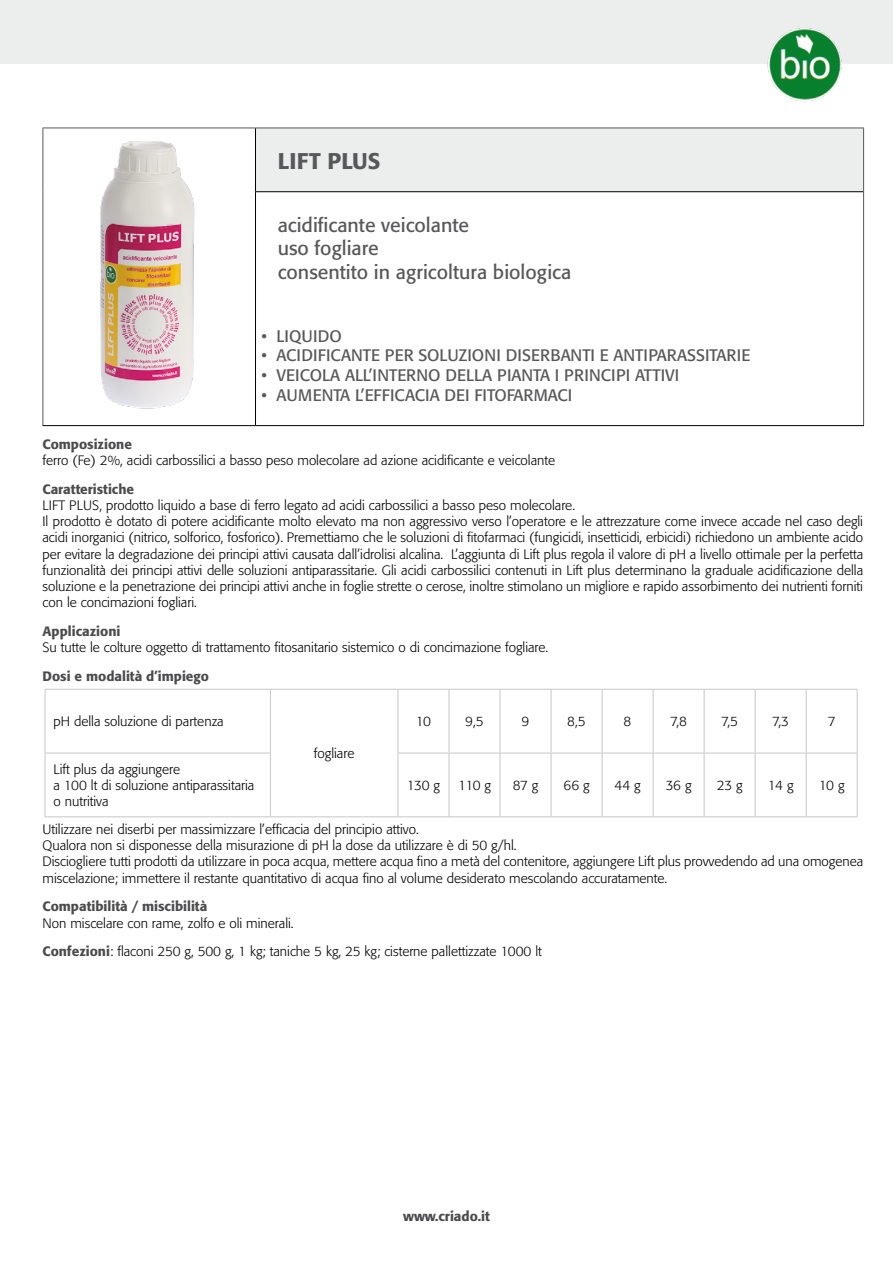
<style>
.page{position:relative;width:893px;height:1263px;background:#fff}
.page>*{position:absolute;margin:0;border:0;box-sizing:border-box;transform-origin:0 0}
.t1{font:500 22.5px "Formata";letter-spacing:.01em;color:#58585a}
.t2{font:19.5px/23.4px "Formata";color:#58585a}
.t3{font:16.5px "Formata";color:#58585a}
.t4{font:300 13.5px/16.2px "Formata";color:#000}
.t5{font:500 13.5px "Formata";color:#4b4b4d}
.s1{font-weight:500;color:#4b4b4d}
</style>
<div class="page">
<div style="left:0;top:0;width:893px;height:64px;background:#eceded"></div>
<div style="left:255px;top:128px;width:609px;height:64px;background:#eceded"></div>
<hr style="left:43px;top:128px;width:212px;height:1px;background:#58585a">
<hr style="left:43px;top:128px;width:1px;height:64px;background:#58585a">
<hr style="left:255px;top:128px;width:609px;height:1px;background:#58585a">
<hr style="left:863px;top:128px;width:1px;height:64px;background:#58585a">
<hr style="left:43px;top:192px;width:1px;height:233px;background:#58585a">
<hr style="left:863px;top:192px;width:1px;height:233px;background:#58585a">
<hr style="left:255px;top:128px;width:1px;height:63px;background:#000">
<hr style="left:255px;top:191px;width:608px;height:1px;background:#000">
<hr style="left:255px;top:192px;width:1px;height:233px;background:#000">
<hr style="left:43px;top:425px;width:212px;height:1px;background:#000">
<hr style="left:255px;top:425px;width:609px;height:1px;background:#000">
<svg style="left:46px;top:690px;width:811px;height:63px"></svg>
<svg style="left:397px;top:753px;width:460px;height:63px"></svg>
<hr style="left:45px;top:689px;width:225px;height:1px;background:#c6c7c8">
<hr style="left:45px;top:690px;width:1px;height:63px;background:#c6c7c8">
<hr style="left:270px;top:689px;width:128px;height:1px;background:#c6c7c8">
<hr style="left:270px;top:690px;width:1px;height:63px;background:#c6c7c8">
<hr style="left:398px;top:689px;width:51px;height:1px;background:#c6c7c8">
<hr style="left:398px;top:690px;width:1px;height:63px;background:#c6c7c8">
<hr style="left:449px;top:689px;width:51px;height:1px;background:#c6c7c8">
<hr style="left:449px;top:690px;width:1px;height:63px;background:#c6c7c8">
<hr style="left:500px;top:689px;width:51px;height:1px;background:#c6c7c8">
<hr style="left:500px;top:690px;width:1px;height:63px;background:#c6c7c8">
<hr style="left:551px;top:689px;width:51px;height:1px;background:#c6c7c8">
<hr style="left:551px;top:690px;width:1px;height:63px;background:#c6c7c8">
<hr style="left:602px;top:689px;width:51px;height:1px;background:#c6c7c8">
<hr style="left:602px;top:690px;width:1px;height:63px;background:#c6c7c8">
<hr style="left:653px;top:689px;width:51px;height:1px;background:#c6c7c8">
<hr style="left:653px;top:690px;width:1px;height:63px;background:#c6c7c8">
<hr style="left:704px;top:689px;width:51px;height:1px;background:#c6c7c8">
<hr style="left:704px;top:690px;width:1px;height:63px;background:#c6c7c8">
<hr style="left:755px;top:689px;width:51px;height:1px;background:#c6c7c8">
<hr style="left:755px;top:690px;width:1px;height:63px;background:#c6c7c8">
<hr style="left:806px;top:689px;width:52px;height:1px;background:#c6c7c8">
<hr style="left:806px;top:690px;width:1px;height:63px;background:#c6c7c8">
<hr style="left:857px;top:690px;width:1px;height:63px;background:#c6c7c8">
<hr style="left:45px;top:753px;width:226px;height:1px;background:#c6c7c8">
<hr style="left:45px;top:753px;width:1px;height:63px;background:#c6c7c8">
<hr style="left:270px;top:753px;width:1px;height:63px;background:#c6c7c8">
<hr style="left:398px;top:753px;width:51px;height:1px;background:#c6c7c8">
<hr style="left:398px;top:753px;width:1px;height:63px;background:#c6c7c8">
<hr style="left:449px;top:753px;width:51px;height:1px;background:#c6c7c8">
<hr style="left:449px;top:753px;width:1px;height:63px;background:#c6c7c8">
<hr style="left:500px;top:753px;width:51px;height:1px;background:#c6c7c8">
<hr style="left:500px;top:753px;width:1px;height:63px;background:#c6c7c8">
<hr style="left:551px;top:753px;width:51px;height:1px;background:#c6c7c8">
<hr style="left:551px;top:753px;width:1px;height:63px;background:#c6c7c8">
<hr style="left:602px;top:753px;width:51px;height:1px;background:#c6c7c8">
<hr style="left:602px;top:753px;width:1px;height:63px;background:#c6c7c8">
<hr style="left:653px;top:753px;width:51px;height:1px;background:#c6c7c8">
<hr style="left:653px;top:753px;width:1px;height:63px;background:#c6c7c8">
<hr style="left:704px;top:753px;width:51px;height:1px;background:#c6c7c8">
<hr style="left:704px;top:753px;width:1px;height:63px;background:#c6c7c8">
<hr style="left:755px;top:753px;width:51px;height:1px;background:#c6c7c8">
<hr style="left:755px;top:753px;width:1px;height:63px;background:#c6c7c8">
<hr style="left:806px;top:753px;width:52px;height:1px;background:#c6c7c8">
<hr style="left:806px;top:753px;width:1px;height:63px;background:#c6c7c8">
<hr style="left:857px;top:753px;width:1px;height:63px;background:#c6c7c8">
<hr style="left:45px;top:816px;width:225px;height:1px;background:#c6c7c8">
<hr style="left:270px;top:816px;width:128px;height:1px;background:#c6c7c8">
<hr style="left:398px;top:816px;width:51px;height:1px;background:#c6c7c8">
<hr style="left:449px;top:816px;width:51px;height:1px;background:#c6c7c8">
<hr style="left:500px;top:816px;width:51px;height:1px;background:#c6c7c8">
<hr style="left:551px;top:816px;width:51px;height:1px;background:#c6c7c8">
<hr style="left:602px;top:816px;width:51px;height:1px;background:#c6c7c8">
<hr style="left:653px;top:816px;width:51px;height:1px;background:#c6c7c8">
<hr style="left:704px;top:816px;width:51px;height:1px;background:#c6c7c8">
<hr style="left:755px;top:816px;width:51px;height:1px;background:#c6c7c8">
<hr style="left:806px;top:816px;width:52px;height:1px;background:#c6c7c8">
<img style="left:100px;top:141px;width:95px;height:268px">
<img style="left:767px;top:28px;width:75px;height:74px">
<h1 class="t1" style="left:278px;top:147px;width:104px">LIFT PLUS</h1>
<h2 class="t2" style="left:278px;top:213px;width:295px">acidificante veicolante<br>uso fogliare<br>consentito in agricoltura biologica</h2>
<p class="t3" style="left:261px;top:326px;width:82px">• LIQUIDO</p>
<p class="t3" style="left:261px;top:346px;width:490px">• ACIDIFICANTE PER SOLUZIONI DISERBANTI E ANTIPARASSITARIE</p>
<p class="t3" style="left:261px;top:365px;width:419px">• VEICOLA ALL’INTERNO DELLA PIANTA I PRINCIPI ATTIVI</p>
<p class="t3" style="left:261px;top:385px;width:312px">• AUMENTA L’EFFICACIA DEI FITOFARMACI</p>
<p class="t5" style="left:43px;top:436px;width:91px">Composizione</p>
<p class="t4" style="left:43px;top:452px;width:514px">ferro (Fe) 2%, acidi carbossilici a basso peso molecolare ad azione acidificante e veicolante</p>
<p class="t5" style="left:43px;top:481px;width:93px">Caratteristiche</p>
<p class="t4" style="left:43px;top:497px;width:822px">LIFT PLUS, prodotto liquido a base di ferro legato ad acidi carbossilici a basso peso molecolare.<br>Il prodotto è dotato di potere acidificante molto elevato ma non aggressivo verso l’operatore e le attrezzature come invece accade nel caso degli acidi inorganici (nitrico, solforico, fosforico). Premettiamo che le soluzioni di fitofarmaci (fungicidi, insetticidi, erbicidi) richiedono un ambiente acido per evitare la degradazione dei principi attivi causata dall’idrolisi alcalina. L’aggiunta di Lift plus regola il valore di pH a livello ottimale per la perfetta funzionalità dei principi attivi delle soluzioni antiparassitarie. Gli acidi carbossilici contenuti in Lift plus determinano la graduale acidificazione della soluzione e la penetrazione dei principi attivi anche in foglie strette o cerose, inoltre stimolano un migliore e rapido assorbimento dei nutrienti forniti con le concimazioni fogliari.</p>
<p class="t5" style="left:43px;top:623px;width:79px">Applicazioni</p>
<p class="t4" style="left:43px;top:639px;width:507px">Su tutte le colture oggetto di trattamento fitosanitario sistemico o di concimazione fogliare.</p>
<p class="t5" style="left:43px;top:668px;width:168px">Dosi e modalità d’impiego</p>
<p class="t4" style="left:54px;top:713px;width:172px">pH della soluzione di partenza</p>
<p class="t4" style="left:54px;top:761px;width:202px">Lift plus da aggiungere<br>a 100 lt di soluzione antiparassitaria o nutritiva</p>
<p class="t4" style="left:314px;top:745px;width:42px">fogliare</p>
<p class="t4" style="left:416px;top:713px;width:17px">10</p>
<p class="t4" style="left:465px;top:713px;width:20px">9,5</p>
<p class="t4" style="left:522px;top:713px;width:9px">9</p>
<p class="t4" style="left:567px;top:713px;width:20px">8,5</p>
<p class="t4" style="left:624px;top:713px;width:9px">8</p>
<p class="t4" style="left:670px;top:713px;width:18px">7,8</p>
<p class="t4" style="left:721px;top:713px;width:18px">7,5</p>
<p class="t4" style="left:772px;top:713px;width:18px">7,3</p>
<p class="t4" style="left:828px;top:713px;width:9px">7</p>
<p class="t4" style="left:407px;top:777px;width:35px">130 g</p>
<p class="t4" style="left:458px;top:777px;width:34px">110 g</p>
<p class="t4" style="left:513px;top:777px;width:27px">87 g</p>
<p class="t4" style="left:563px;top:777px;width:28px">66 g</p>
<p class="t4" style="left:614px;top:777px;width:28px">44 g</p>
<p class="t4" style="left:666px;top:777px;width:27px">36 g</p>
<p class="t4" style="left:717px;top:777px;width:27px">23 g</p>
<p class="t4" style="left:768px;top:777px;width:27px">14 g</p>
<p class="t4" style="left:819px;top:777px;width:27px">10 g</p>
<p class="t4" style="left:43px;top:821px;width:822px">Utilizzare nei diserbi per massimizzare l’efficacia del principio attivo.<br>Qualora non si disponesse della misurazione di pH la dose da utilizzare è di 50 g/hl.<br>Disciogliere tutti prodotti da utilizzare in poca acqua, mettere acqua fino a metà del contenitore, aggiungere Lift plus provvedendo ad una omogenea miscelazione; immettere il restante quantitativo di acqua fino al volume desiderato mescolando accuratamente.</p>
<p class="t5" style="left:43px;top:898px;width:166px">Compatibilità / miscibilità</p>
<p class="t4" style="left:43px;top:908px;width:501px;line-height:28.8px">Non miscelare con rame, zolfo e oli minerali.<br><span class="s1">Confezioni</span>: flaconi 250 g, 500 g, 1 kg; taniche 5 kg, 25 kg; cisterne pallettizzate 1000 lt</p>
<p class="t5" style="left:403px;top:1208px;width:88px">www.criado.it</p>
</div>
